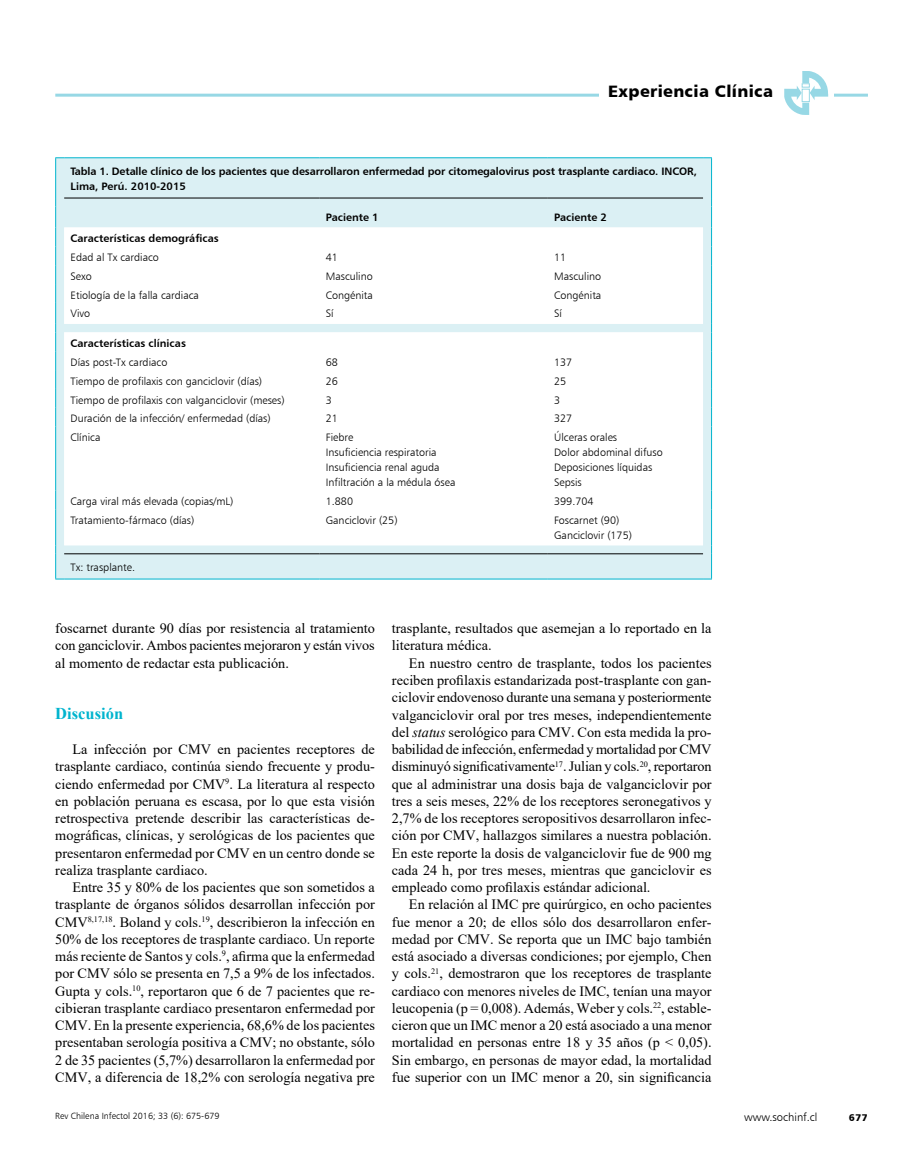
<style>
.page{position:relative;width:919px;height:1170px;background:#fff}
.page>*{position:absolute;margin:0;border:0;box-sizing:border-box;transform-origin:0 0}
.t1{font:16.5px "Humanist 777 BT Black B";letter-spacing:.02em;color:#000}
.t2{font:700 16.5px "Times New Roman";color:#00b4ce}
.t3{font:14.25px/17.2px "Times New Roman";color:#000;text-align:justify}
.t4{font:11.25px "Humanist 777 BT Light B";color:#000}
.t5{font:10.8px/15px "Humanist 777 BT Light B";color:#000}
.t6{font:10.8px/15px "Humanist 777 BT Bold B";letter-spacing:-.01em;color:#000}
.t7{font:9.75px "Humanist 777 BT Black B";color:#000}
.t8{font:9px "Humanist 777 BT Light B";color:#000}
.s1{font-style:italic}
</style>
<div class="page">
<hr style="left:55px;top:94px;width:812px;height:3px;background:#97d8e5">
<div style="left:778px;top:90px;width:55px;height:10px;background:#fff"></div>
<svg style="left:784px;top:71px;width:44px;height:44px"></svg>
<div style="left:599px;top:80px;width:183px;height:30px;background:#fff"></div>
<div style="left:56px;top:158px;width:655px;height:420px;background:#dbf0f4"></div>
<svg style="left:64px;top:227px;width:639px;height:318px"></svg>
<hr style="left:55px;top:158px;width:1px;height:40px;background:#00b4ce">
<hr style="left:64px;top:157px;width:255px;height:1px;background:#00b4ce">
<hr style="left:319px;top:157px;width:228px;height:1px;background:#00b4ce">
<hr style="left:547px;top:157px;width:156px;height:1px;background:#00b4ce">
<hr style="left:711px;top:158px;width:1px;height:40px;background:#00b4ce">
<svg style="left:55px;top:198px;width:1px;height:228px"></svg>
<svg style="left:711px;top:198px;width:1px;height:228px"></svg>
<hr style="left:55px;top:426px;width:1px;height:64px;background:#00b4ce">
<hr style="left:711px;top:426px;width:1px;height:64px;background:#00b4ce">
<svg style="left:55px;top:490px;width:1px;height:19px"></svg>
<svg style="left:711px;top:490px;width:1px;height:19px"></svg>
<hr style="left:55px;top:509px;width:1px;height:36px;background:#00b4ce">
<hr style="left:711px;top:509px;width:1px;height:36px;background:#00b4ce">
<svg style="left:55px;top:545px;width:9px;height:34px"></svg>
<hr style="left:64px;top:578px;width:255px;height:1px;background:#00b4ce">
<hr style="left:319px;top:578px;width:228px;height:1px;background:#00b4ce">
<hr style="left:547px;top:578px;width:156px;height:1px;background:#00b4ce">
<svg style="left:703px;top:545px;width:9px;height:34px"></svg>
<hr style="left:64px;top:198px;width:255px;height:1px;background:#000">
<hr style="left:319px;top:198px;width:228px;height:1px;background:#000">
<hr style="left:547px;top:198px;width:156px;height:1px;background:#000">
<hr style="left:64px;top:553px;width:255px;height:1px;background:#000">
<hr style="left:319px;top:553px;width:228px;height:1px;background:#000">
<hr style="left:547px;top:553px;width:156px;height:1px;background:#000">
<p class="t1" style="left:608px;top:80px;width:166px">Experiencia Clínica</p>
<p class="t6" style="left:71px;top:163px;width:627px">Tabla 1. Detalle clínico de los pacientes que desarrollaron enfermedad por citomegalovirus post trasplante cardiaco. INCOR,<br>Lima, Perú. 2010-2015</p>
<p class="t6" style="left:326px;top:209px;width:54px">Paciente 1</p>
<p class="t6" style="left:554px;top:209px;width:54px">Paciente 2</p>
<p class="t6" style="left:71px;top:230px;width:150px">Características demográficas</p>
<p class="t5" style="left:71px;top:249px;width:90px">Edad al Tx cardiaco</p>
<p class="t5" style="left:326px;top:249px;width:14px">41</p>
<p class="t5" style="left:554px;top:249px;width:14px">11</p>
<p class="t5" style="left:71px;top:268px;width:23px">Sexo</p>
<p class="t5" style="left:326px;top:268px;width:48px">Masculino</p>
<p class="t5" style="left:554px;top:268px;width:48px">Masculino</p>
<p class="t5" style="left:71px;top:287px;width:130px">Etiología de la falla cardiaca</p>
<p class="t5" style="left:326px;top:287px;width:49px">Congénita</p>
<p class="t5" style="left:554px;top:287px;width:49px">Congénita</p>
<p class="t5" style="left:71px;top:306px;width:21px">Vivo</p>
<p class="t5" style="left:326px;top:306px;width:9px">Sí</p>
<p class="t5" style="left:554px;top:306px;width:9px">Sí</p>
<p class="t6" style="left:71px;top:335px;width:117px">Características clínicas</p>
<p class="t5" style="left:71px;top:354px;width:98px">Días post-Tx cardiaco</p>
<p class="t5" style="left:326px;top:354px;width:14px">68</p>
<p class="t5" style="left:554px;top:354px;width:20px">137</p>
<p class="t5" style="left:71px;top:373px;width:193px">Tiempo de profilaxis con ganciclovir (días)</p>
<p class="t5" style="left:326px;top:373px;width:14px">26</p>
<p class="t5" style="left:554px;top:373px;width:14px">25</p>
<p class="t5" style="left:71px;top:392px;width:215px">Tiempo de profilaxis con valganciclovir (meses)</p>
<p class="t5" style="left:326px;top:392px;width:8px">3</p>
<p class="t5" style="left:554px;top:392px;width:8px">3</p>
<p class="t5" style="left:71px;top:411px;width:202px">Duración de la infección/ enfermedad (días)</p>
<p class="t5" style="left:326px;top:411px;width:14px">21</p>
<p class="t5" style="left:554px;top:411px;width:20px">327</p>
<p class="t5" style="left:71px;top:430px;width:31px">Clínica</p>
<p class="t5" style="left:326px;top:430px;width:131px">Fiebre<br>Insuficiencia respiratoria<br>Insuficiencia renal aguda<br>Infiltración a la médula ósea</p>
<p class="t5" style="left:554px;top:430px;width:110px">Úlceras orales<br>Dolor abdominal difuso<br>Deposiciones líquidas<br>Sepsis</p>
<p class="t5" style="left:71px;top:493px;width:164px">Carga viral más elevada (copias/mL)</p>
<p class="t5" style="left:326px;top:493px;width:29px">1.880</p>
<p class="t5" style="left:554px;top:493px;width:41px">399.704</p>
<p class="t5" style="left:71px;top:512px;width:125px">Tratamiento-fármaco (días)</p>
<p class="t5" style="left:326px;top:512px;width:73px">Ganciclovir (25)</p>
<p class="t5" style="left:554px;top:512px;width:79px">Foscarnet (90)<br>Ganciclovir (175)</p>
<p class="t5" style="left:71px;top:559px;width:66px">Tx: trasplante.</p>
<p class="t3" style="left:55px;top:619px;width:321px">foscarnet durante 90 días por resistencia al tratamiento con ganciclovir. Ambos pacientes mejoraron y están vivos al momento de redactar esta publicación.</p>
<p class="t2" style="left:55px;top:702px;width:69px">Discusión</p>
<p class="t3" style="left:55px;top:740px;width:321px;text-indent:17px">La infección por CMV en pacientes receptores de trasplante cardiaco, continúa siendo frecuente y produ&shy;ciendo enfermedad por CMV<sup>9</sup>. La literatura al respecto en población peruana es escasa, por lo que esta visión retrospectiva pretende describir las características de&shy;mográficas, clínicas, y serológicas de los pacientes que presentaron enfermedad por CMV en un centro donde se realiza trasplante cardiaco.</p>
<p class="t3" style="left:55px;top:878px;width:321px;text-indent:17px">Entre 35 y 80% de los pacientes que son sometidos a trasplante de órganos sólidos desarrollan infección por CMV<sup>8,17,18</sup>. Boland y cols.<sup>19</sup>, describieron la infección en 50% de los receptores de trasplante cardiaco. Un reporte más reciente de Santos y cols.<sup>9</sup>, afirma que la enfermedad por CMV sólo se presenta en 7,5 a 9% de los infectados.<br>Gupta y cols.<sup>10</sup>, reportaron que 6 de 7 pacientes que re&shy;cibieran trasplante cardiaco presentaron enfermedad por CMV. En la presente experiencia, 68,6% de los pacientes presentaban serología positiva a CMV; no obstante, sólo 2 de 35 pacientes (5,7%) desarrollaron la enfermedad por CMV, a diferencia de 18,2% con serología negativa pre</p>
<p class="t8" style="left:55px;top:1110px;width:166px">Rev Chilena Infectol 2016; 33 (6): 675-679</p>
<p class="t3" style="left:392px;top:619px;width:321px">trasplante, resultados que asemejan a lo reportado en la literatura médica.</p>
<p class="t3" style="left:392px;top:654px;width:321px;text-indent:17px">En nuestro centro de trasplante, todos los pacientes reciben profilaxis estandarizada post-trasplante con gan&shy;ciclovir endovenoso durante una semana y posteriormente valganciclovir oral por tres meses, independientemente del <span class="s1">status</span> serológico para CMV. Con esta medida la pro&shy;babilidad de infección, enfermedad y mortalidad por CMV disminuyó significativamente<sup>17</sup>. Julian y cols.<sup>20</sup>, reportaron que al administrar una dosis baja de valganciclovir por tres a seis meses, 22% de los receptores seronegativos y 2,7% de los receptores seropositivos desarrollaron infec&shy;ción por CMV, hallazgos similares a nuestra población.<br>En este reporte la dosis de valganciclovir fue de 900 mg cada 24 h, por tres meses, mientras que ganciclovir es empleado como profilaxis estándar adicional.</p>
<p class="t3" style="left:392px;top:895px;width:321px;text-indent:17px">En relación al IMC pre quirúrgico, en ocho pacientes fue menor a 20; de ellos sólo dos desarrollaron enfer&shy;medad por CMV. Se reporta que un IMC bajo también está asociado a diversas condiciones; por ejemplo, Chen y cols.<sup>21</sup>, demostraron que los receptores de trasplante cardiaco con menores niveles de IMC, tenían una mayor leucopenia (p = 0,008). Además, Weber y cols.<sup>22</sup>, estable&shy;cieron que un IMC menor a 20 está asociado a una menor mortalidad en personas entre 18 y 35 años (p &lt; 0,05).<br>Sin embargo, en personas de mayor edad, la mortalidad fue superior con un IMC menor a 20, sin significancia</p>
<p class="t4" style="left:744px;top:1110px;width:75px">www.sochinf.cl</p>
<p class="t7" style="left:848px;top:1111px;width:20px">677</p>
</div>
